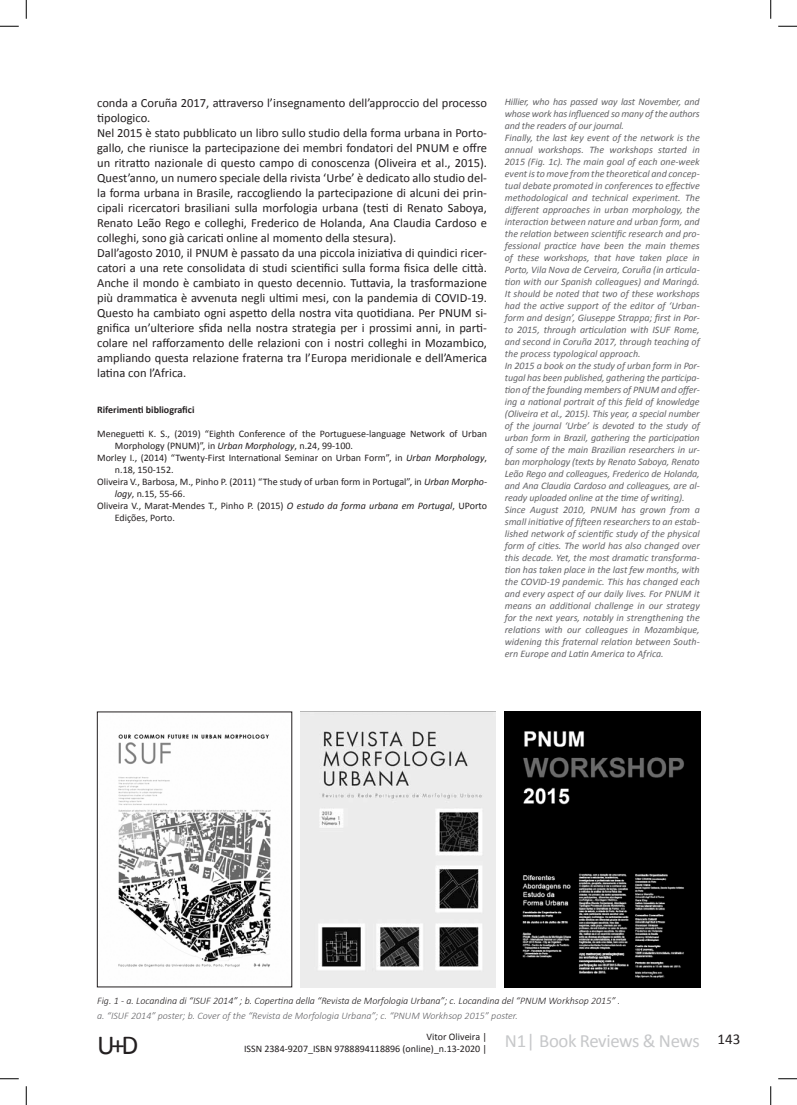
<style>
.page{position:relative;width:797px;height:1105px;background:#fff}
.page>*{position:absolute;margin:0;border:0;box-sizing:border-box;transform-origin:0 0}
.t1{font:27.5px "Calibri";color:#231f20}
.t2{font:15px "Calibri";color:#231f20}
.t3{font:12.5px/15px "Calibri";color:#231f20}
.t4{font:italic 10px/12px "Calibri";color:#636366}
.t5{font:10px "Calibri";color:#231f20}
.t6{font:italic 300 10px "Calibri";color:#231f20}
.t7{font:italic 300 10px "Calibri";color:#636366}
.t8{font:700 10px "Calibri";color:#231f20}
.s1{font-style:italic}
</style>
<div class="page">
<img style="left:118px;top:734px;width:153px;height:234px">
<img style="left:301px;top:712px;width:194px;height:275px">
<img style="left:504px;top:712px;width:196px;height:275px">
<svg style="left:0;top:25px;width:19px;height:2px"></svg>
<svg style="left:778px;top:25px;width:19px;height:2px"></svg>
<svg style="left:0;top:1078px;width:19px;height:1px"></svg>
<svg style="left:778px;top:1078px;width:19px;height:1px"></svg>
<svg style="left:25px;top:0;width:2px;height:19px"></svg>
<svg style="left:25px;top:1086px;width:2px;height:19px"></svg>
<svg style="left:770px;top:0;width:1px;height:19px"></svg>
<svg style="left:770px;top:1086px;width:1px;height:19px"></svg>
<p class="t3" style="left:97px;top:95px;width:391px">conda a Coruña 2017, attraverso l’insegnamento dell’approccio del processo tipologico.<br>Nel 2015 è stato pubblicato un libro sullo studio della forma urbana in Porto&shy;gallo, che riunisce la partecipazione dei membri fondatori del PNUM e offre un ritratto nazionale di questo campo di conoscenza (Oliveira et al., 2015).<br>Quest’anno, un numero speciale della rivista ‘Urbe’ è dedicato allo studio del&shy;la forma urbana in Brasile, raccogliendo la partecipazione di alcuni dei prin&shy;cipali ricercatori brasiliani sulla morfologia urbana (testi di Renato Saboya, Renato Leão Rego e colleghi, Frederico de Holanda, Ana Claudia Cardoso e colleghi, sono già caricati online al momento della stesura).<br>Dall’agosto 2010, il PNUM è passato da una piccola iniziativa di quindici ricer&shy;catori a una rete consolidata di studi scientifici sulla forma fisica delle città.<br>Anche il mondo è cambiato in questo decennio. Tuttavia, la trasformazione più drammatica è avvenuta negli ultimi mesi, con la pandemia di COVID-19.<br>Questo ha cambiato ogni aspetto della nostra vita quotidiana. Per PNUM si&shy;gnifica un’ulteriore sfida nella nostra strategia per i prossimi anni, in parti&shy;colare nel rafforzamento delle relazioni con i nostri colleghi in Mozambico, ampliando questa relazione fraterna tra l’Europa meridionale e dell’America latina con l’Africa.</p>
<p class="t8" style="left:97px;top:403px;width:99px">Riferimenti bibliografici</p>
<p class="t5" style="left:97px;top:427px;width:391px">Meneguetti K. S., (2019) “Eighth Conference of the Portuguese-language Network of Urban</p>
<p class="t5" style="left:115px;top:439px;width:240px">Morphology (PNUM)”, in <span class="s1">Urban Morphology</span>, n.24, 99-100.</p>
<p class="t5" style="left:97px;top:451px;width:391px">Morley I., (2014) “Twenty-First International Seminar on Urban Form”, in <span class="s1">Urban Morphology</span>,</p>
<p class="t5" style="left:115px;top:463px;width:60px">n.18, 150-152.</p>
<p class="t5" style="left:97px;top:475px;width:391px">Oliveira V., Barbosa, M., Pinho P. (2011) “The study of urban form in Portugal”, in <span class="s1">Urban Morpho-</span></p>
<p class="t5" style="left:115px;top:487px;width:72px"><span class="s1">logy</span>, n.15, 55-66.</p>
<p class="t5" style="left:97px;top:499px;width:391px">Oliveira V., Marat-Mendes T., Pinho P. (2015) <span class="s1">O estudo da forma urbana em Portugal</span>, UPorto</p>
<p class="t5" style="left:115px;top:511px;width:62px">Edições, Porto.</p>
<p class="t4" style="left:505px;top:95px;width:196px">Hillier, who has passed way last November, and whose work has influenced so many of the authors and the readers of our journal.<br>Finally, the last key event of the network is the annual workshops. The workshops started in 2015 (Fig. 1c). The main goal of each one-week event is to move from the theoretical and concep&shy;tual debate promoted in conferences to effective methodological and technical experiment. The different approaches in urban morphology, the interaction between nature and urban form, and the relation between scientific research and pro&shy;fessional practice have been the main themes of these workshops, that have taken place in Porto, Vila Nova de Cerveira, Coruña (in articula&shy;tion with our Spanish colleagues) and Maringá.<br>It should be noted that two of these workshops had the active support of the editor of ‘Urban&shy;form and design’, Giuseppe Strappa; first in Por&shy;to 2015, through articulation with ISUF Rome, and second in Coruña 2017, through teaching of the process typological approach.<br>In 2015 a book on the study of urban form in Por&shy;tugal has been published, gathering the participa&shy;tion of the founding members of PNUM and offer&shy;ing a national portrait of this field of knowledge (Oliveira et al., 2015). This year, a special number of the journal ‘Urbe’ is devoted to the study of urban form in Brazil, gathering the participation of some of the main Brazilian researchers in ur&shy;ban morphology (texts by Renato Saboya, Renato Leão Rego and colleagues, Frederico de Holanda, and Ana Claudia Cardoso and colleagues, are al&shy;ready uploaded online at the time of writing).<br>Since August 2010, PNUM has grown from a small initiative of fifteen researchers to an estab&shy;lished network of scientific study of the physical form of cities. The world has also changed over this decade. Yet, the most dramatic transforma&shy;tion has taken place in the last few months, with the COVID-19 pandemic. This has changed each and every aspect of our daily lives. For PNUM it means an additional challenge in our strategy for the next years, notably in strengthening the relations with our colleagues in Mozambique, widening this fraternal relation between South&shy;ern Europe and Latin America to Africa.</p>
<p class="t6" style="left:97px;top:994px;width:524px">Fig. 1 - a. Locandina di “ISUF 2014” ; b. Copertina della “Revista de Morfologia Urbana”; c. Locandina del “PNUM Workhsop 2015” .</p>
<p class="t7" style="left:97px;top:1009px;width:422px">a. “ISUF 2014” poster; b. Cover of the “Revista de Morfologia Urbana”; c. “PNUM Workhsop 2015” poster.</p>
<p class="t5" style="left:426px;top:1031px;width:62px">Vitor Oliveira |</p>
<h2 class="t2" style="left:717px;top:1030px;width:24px">143</h2>
<h1 class="t1" style="left:97px;top:1027px;width:43px">U+D</h1>
<p class="t5" style="left:244px;top:1042px;width:457px">ISSN 2384-9207_ISBN 9788894118896 (online)_n.13-2020 | <sup>N1|</sup> <sup>Book</sup> <sup>Reviews</sup> <sup>&amp;</sup> <sup>News</sup></p>
</div>
